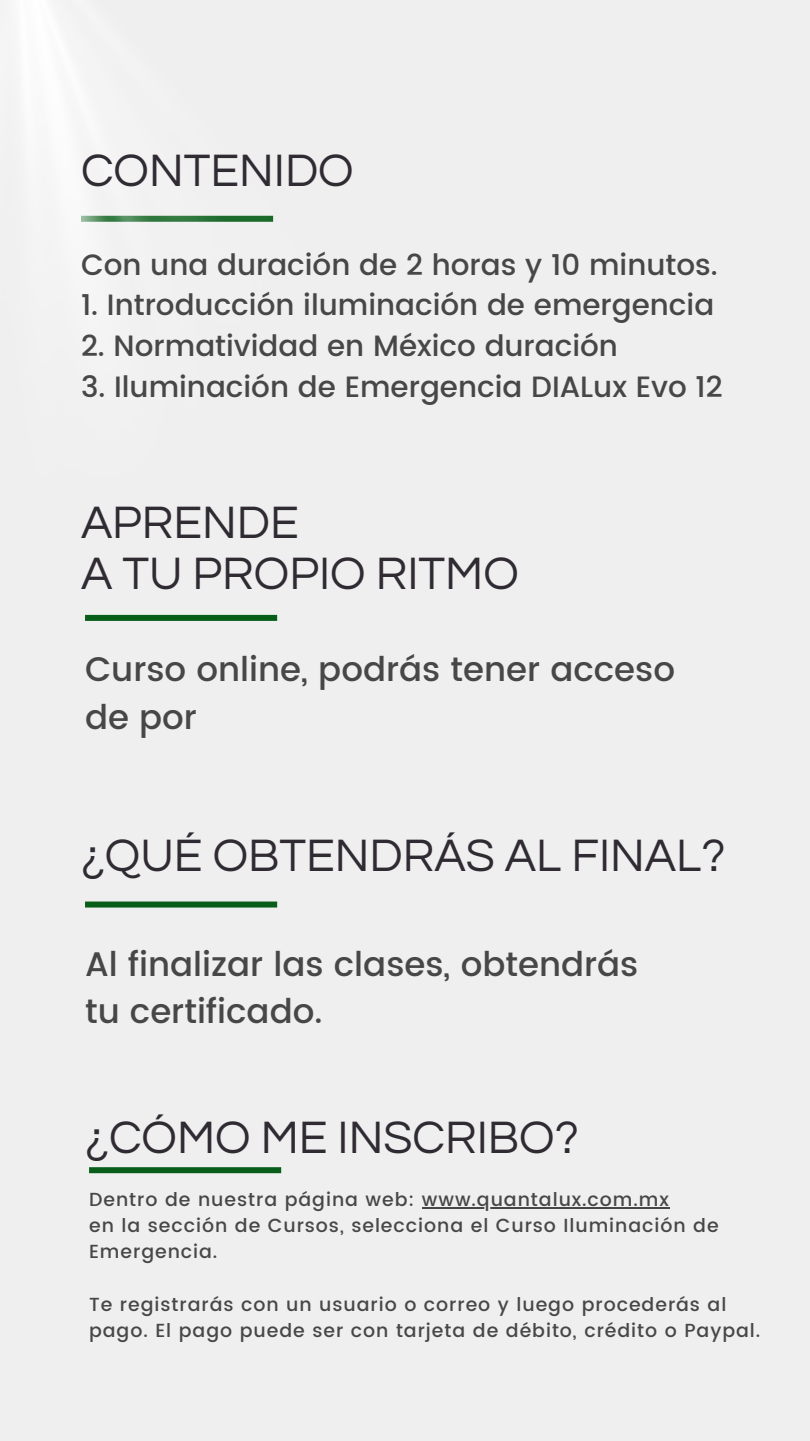
<style>
.page{position:relative;width:810px;height:1441px;background:#fff}
.page>*{position:absolute;margin:0;border:0;box-sizing:border-box;transform-origin:0 0}
.t1{font:47.3px/51px "Questrial";color:#302b33}
.t2{font:500 34px/47.2px "Poppins";color:#474747}
.t3{font:500 29.4px "Poppins";color:#474747}
.t4{font:500 18.9px/26.2px "Poppins";letter-spacing:.05em;color:#474747}
</style>
<div class="page">
<div style="left:0;top:0;width:810px;height:1440px;background:#efefef"></div>
<div style="left:85px;top:614px;width:192px;height:6px;background:#085e19"></div>
<div style="left:85px;top:901px;width:192px;height:6px;background:#085e19"></div>
<img style="left:17px;top:0;width:257px;height:222px">
<hr style="left:422px;top:1207px;width:248px;height:1px;background:#474747">
<svg style="left:89px;top:1167px;width:192px;height:5px"></svg>
<h1 class="t1" style="left:81px;top:146px;width:274px">CONTENIDO</h1>
<h3 class="t3" style="left:81px;top:247px;width:638px">Con una duración de 2 horas y 10 minutos.</h3>
<h3 class="t3" style="left:81px;top:288px;width:635px">1. Introducción iluminación de emergencia</h3>
<h3 class="t3" style="left:81px;top:329px;width:539px">2. Normatividad en México duración</h3>
<h3 class="t3" style="left:81px;top:369px;width:643px">3. Iluminación de Emergencia DIALux Evo 12</h3>
<h1 class="t1" style="left:81px;top:498px;width:439px">APRENDE<br>A TU PROPIO RITMO</h1>
<h2 class="t2" style="left:85px;top:646px;width:592px">Curso online, podrás tener acceso de por</h2>
<h1 class="t1" style="left:81px;top:831px;width:646px">¿QUÉ OBTENDRÁS AL FINAL?</h1>
<h2 class="t2" style="left:85px;top:940px;width:555px">Al finalizar las clases, obtendrás tu certificado.</h2>
<h1 class="t1" style="left:85px;top:1112px;width:496px">¿CÓMO ME INSCRIBO?</h1>
<p class="t4" style="left:89px;top:1185px;width:631px">Dentro de nuestra página web: www.quantalux.com.mx<br>en la sección de Cursos, selecciona el Curso Iluminación de<br>Emergencia.</p>
<p class="t4" style="left:89px;top:1290px;width:673px">Te registrarás con un usuario o correo y luego procederás al pago. El pago puede ser con tarjeta de débito, crédito o Paypal.</p>
</div>
